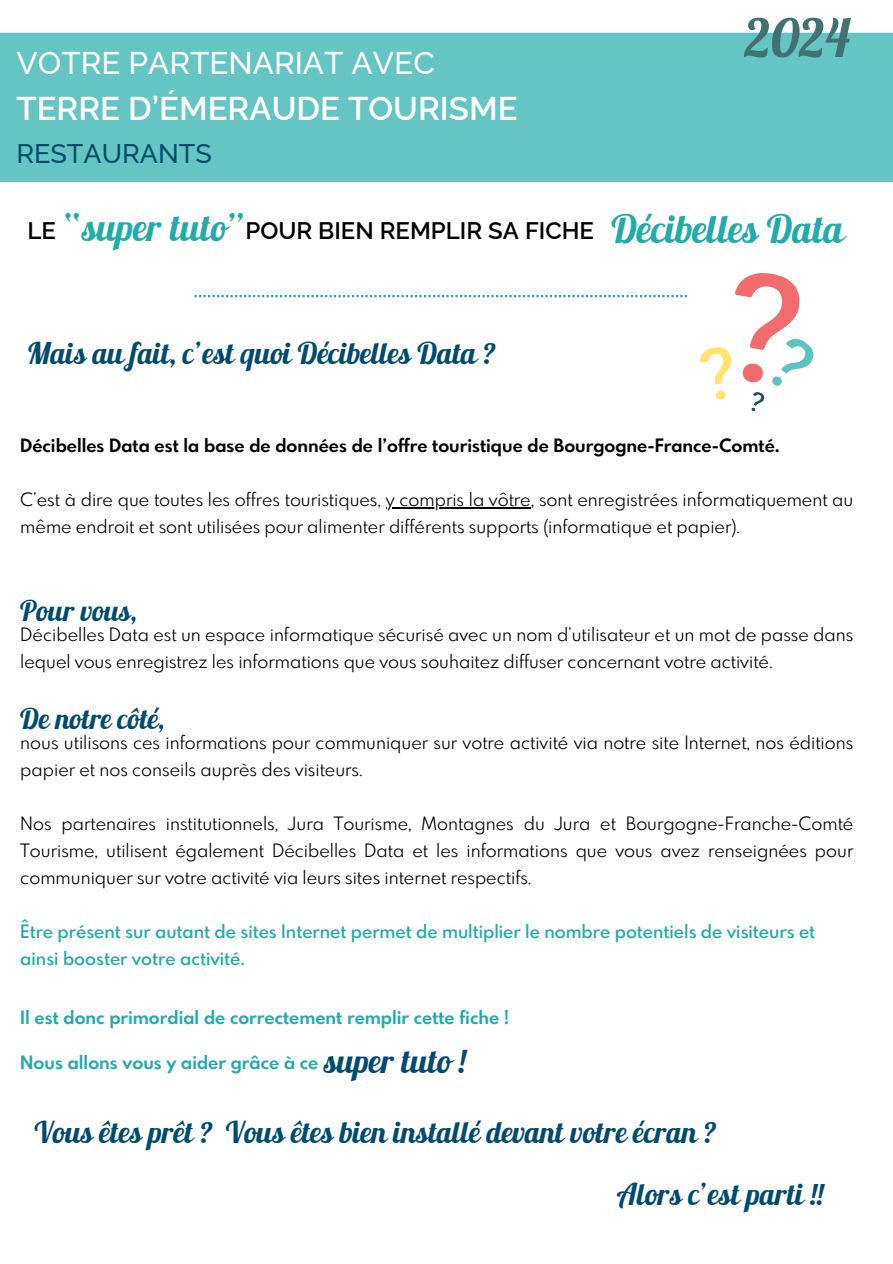
<style>
.page{position:relative;width:893px;height:1264px;background:#fff}
.page>*{position:absolute;margin:0;border:0;box-sizing:border-box;transform-origin:0 0}
.t1{font:52.5px "Lobster 1.3";color:#417271}
.t2{font:39px "Lobster 1.3";color:#21aca9}
.t3{font:37.5px "Lobster 1.3";color:#21aca9}
.t4{font:600 33px "Raleway";color:#fff}
.t5{font:500 31.5px "Raleway";color:#fff}
.t6{font:30px/61.8px "Lobster 1.3";color:#004b6e}
.t7{font:28.5px "Lobster 1.3";color:#004b6e}
.t8{font:500 27px "Raleway";color:#004b6e}
.t9{font:600 24px "Raleway";color:#000}
.t10{font:18px/27px "Spartan MB";color:#000}
.t11{font:600 18px/27px "Spartan MB";color:#21aca9}
.t12{font:700 18px "Spartan MB";color:#21aca9}
.t13{font:700 18px "Spartan MB";color:#000}
.s1{font-family:"Lobster 1.3";font-weight:400;font-size:33px;color:#004b6e}
</style>
<div class="page">
<div style="left:0;top:33px;width:892px;height:149px;background:#64c5c2"></div>
<svg style="left:194px;top:295px;width:493px;height:2px"></svg>
<svg style="left:700px;top:273px;width:114px;height:138px"></svg>
<hr style="left:386px;top:507px;width:144px;height:1px;background:#000">
<h3 class="t5" style="left:16px;top:37px;width:420px">VOTRE PARTENARIAT AVEC</h3>
<h3 class="t4" style="left:16px;top:82px;width:502px">TERRE D’ÉMERAUDE TOURISME</h3>
<h3 class="t8" style="left:16px;top:132px;width:197px">RESTAURANTS</h3>
<h1 class="t1" style="left:744px;top:4px;width:107px">2024</h1>
<h3 class="t3" style="left:63px;top:203px;width:185px">“super tuto”</h3>
<h2 class="t2" style="left:611px;top:204px;width:233px">Décibelles Data</h2>
<h3 class="t9" style="left:27px;top:212px;width:30px">LE</h3>
<h3 class="t9" style="left:245px;top:212px;width:350px">POUR BIEN REMPLIR SA FICHE</h3>
<h3 class="t6" style="left:27px;top:322px;width:470px">Mais au fait, c’est quoi Décibelles Data ?</h3>
<p class="t13" style="left:20px;top:433px;width:760px">Décibelles Data est la base de données de l’offre touristique de Bourgogne-France-Comté.</p>
<p class="t10" style="left:20px;top:485px;width:834px">C’est à dire que toutes les offres touristiques, y compris la vôtre, sont enregistrées informatiquement au même endroit et sont utilisées pour alimenter différents supports (informatique et papier).</p>
<h3 class="t7" style="left:20px;top:592px;width:118px">Pour vous,</h3>
<p class="t10" style="left:20px;top:620px;width:834px">Décibelles Data est un espace informatique sécurisé avec un nom d’utilisateur et un mot de passe dans lequel vous enregistrez les informations que vous souhaitez diffuser concernant votre activité.</p>
<h3 class="t7" style="left:20px;top:700px;width:146px">De notre côté,</h3>
<p class="t10" style="left:20px;top:728px;width:834px">nous utilisons ces informations pour communiquer sur votre activité via notre site Internet, nos éditions papier et nos conseils auprès des visiteurs.</p>
<p class="t10" style="left:20px;top:809px;width:834px;text-align:justify">Nos partenaires institutionnels, Jura Tourisme, Montagnes du Jura et Bourgogne-Franche-Comté Tourisme, utilisent également Décibelles Data et les informations que vous avez renseignées pour communiquer sur votre activité via leurs sites internet respectifs.</p>
<p class="t11" style="left:20px;top:917px;width:796px">Être présent sur autant de sites Internet permet de multiplier le nombre potentiels de visiteurs et ainsi booster votre activité.</p>
<p class="t12" style="left:20px;top:1004px;width:490px">Il est donc primordial de correctement remplir cette fiche !</p>
<p class="t12" style="left:20px;top:1049px;width:447px">Nous allons vous y aider grâce à ce <span class="s1">super tuto !</span></p>
<h3 class="t6" style="left:616px;top:1101px;width:208px;text-indent:-582px">Vous êtes prêt ? Vous êtes bien installé devant votre écran ?<br>Alors c’est parti !!</h3>
</div>
